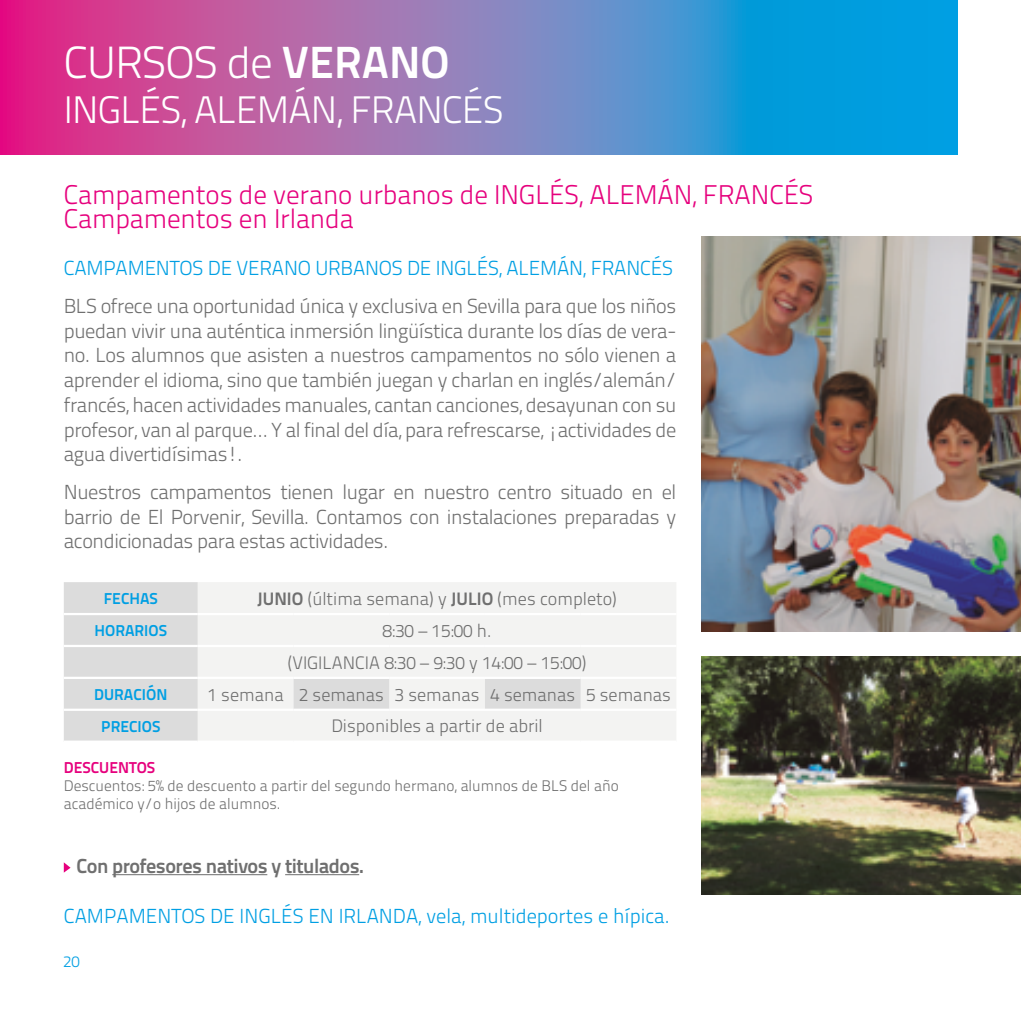
<style>
.page{position:relative;width:1021px;height:1021px;background:#fff}
.page>*{position:absolute;margin:0;border:0;box-sizing:border-box;transform-origin:0 0}
.t1{font:300 45px "Titillium Text 22 L";letter-spacing:-.02em;color:#fff}
.t2{font:300 38.25px "Titillium Text 22 L";letter-spacing:-.02em;color:#fff}
.t3{font:300 27px/24.8px "Titillium Text 22 L";letter-spacing:-.005em;color:#e6007d}
.t4{font:300 20.25px/24.8px "Titillium Text 22 L";letter-spacing:-.02em;color:#6f6f6f;text-align:justify}
.t5{font:300 20.25px "Titillium Text 22 L";color:#009fe3}
.t6{font:700 20.25px "Titillium Text 22 L";letter-spacing:-.025em;color:#6f6f6f}
.t7{font:300 18px/31.9px "Titillium Text 22 L";color:#6f6f6f;text-align:center}
.t8{font:700 15.75px "Titillium Text 22 L";color:#009fe3}
.t9{font:700 15.75px "Titillium Text 22 L";color:#e6007d}
.t10{font:300 15.75px "Titillium Text 22 L";color:#009fe3}
.t11{font:300 15.3px/18.4px "Titillium Text 22 L";color:#6f6f6f}
.s1{font-weight:700}
</style>
<div class="page">
<hr style="left:112px;top:874px;width:155px;height:1px;background:#6f6f6f">
<hr style="left:285px;top:874px;width:74px;height:1px;background:#6f6f6f">
<div style="left:64px;top:582px;width:134px;height:158px;background:#dcdcdc"></div>
<div style="left:198px;top:582px;width:478px;height:158px;background:#f3f3f2"></div>
<svg style="left:293px;top:679px;width:287px;height:29px"></svg>
<hr style="left:64px;top:613px;width:134px;height:2px;background:#fff">
<hr style="left:198px;top:613px;width:95px;height:2px;background:#fff">
<hr style="left:293px;top:613px;width:96px;height:2px;background:#fff">
<hr style="left:389px;top:613px;width:96px;height:2px;background:#fff">
<hr style="left:485px;top:613px;width:95px;height:2px;background:#fff">
<hr style="left:580px;top:613px;width:96px;height:2px;background:#fff">
<hr style="left:64px;top:645px;width:134px;height:2px;background:#fff">
<hr style="left:198px;top:645px;width:95px;height:2px;background:#fff">
<hr style="left:293px;top:645px;width:96px;height:2px;background:#fff">
<hr style="left:389px;top:645px;width:96px;height:2px;background:#fff">
<hr style="left:485px;top:645px;width:95px;height:2px;background:#fff">
<hr style="left:580px;top:645px;width:96px;height:2px;background:#fff">
<hr style="left:64px;top:676px;width:134px;height:3px;background:#fff">
<hr style="left:198px;top:676px;width:95px;height:3px;background:#fff">
<hr style="left:293px;top:676px;width:96px;height:3px;background:#fff">
<hr style="left:389px;top:676px;width:96px;height:3px;background:#fff">
<hr style="left:485px;top:676px;width:95px;height:3px;background:#fff">
<hr style="left:580px;top:676px;width:96px;height:3px;background:#fff">
<hr style="left:64px;top:708px;width:134px;height:3px;background:#fff">
<hr style="left:198px;top:708px;width:95px;height:3px;background:#fff">
<hr style="left:293px;top:708px;width:96px;height:3px;background:#fff">
<hr style="left:389px;top:708px;width:96px;height:3px;background:#fff">
<hr style="left:485px;top:708px;width:95px;height:3px;background:#fff">
<hr style="left:580px;top:708px;width:96px;height:3px;background:#fff">
<svg style="left:64px;top:862px;width:7px;height:10px"></svg>
<svg style="left:0;top:0;width:957px;height:154px;background:#7976b9"></svg>
<img style="left:701px;top:237px;width:319px;height:395px">
<img style="left:701px;top:656px;width:319px;height:238px">
<h1 class="t1" style="left:64px;top:29px;width:387px">CURSOS de <span class="s1">VERANO</span></h1>
<h2 class="t2" style="left:64px;top:82px;width:441px">INGLÉS, ALEMÁN, FRANCÉS</h2>
<h3 class="t3" style="left:64px;top:180px;width:751px">Campamentos de verano urbanos de INGLÉS, ALEMÁN, FRANCÉS<br>Campamentos en Irlanda</h3>
<p class="t5" style="left:64px;top:253px;width:610px">CAMPAMENTOS DE VERANO URBANOS DE INGLÉS, ALEMÁN, FRANCÉS</p>
<p class="t4" style="left:64px;top:292px;width:614px">BLS ofrece una oportunidad única y exclusiva en Sevilla para que los niños puedan vivir una auténtica inmersión lingüística durante los días de vera&shy;no. Los alumnos que asisten a nuestros campamentos no sólo vienen a aprender el idioma, sino que también juegan y charlan en inglés/alemán/ francés, hacen actividades manuales, cantan canciones, desayunan con su profesor, van al parque… Y al final del día, para refrescarse, ¡actividades de agua divertidísimas!.</p>
<p class="t4" style="left:64px;top:478px;width:614px">Nuestros campamentos tienen lugar en nuestro centro situado en el barrio de El Porvenir, Sevilla. Contamos con instalaciones preparadas y acondicionadas para estas actividades.</p>
<p class="t8" style="left:104px;top:586px;width:56px">FECHAS</p>
<p class="t7" style="left:257px;top:581px;width:361px"><span class="s1">JUNIO</span> (última semana) y <span class="s1">JULIO</span> (mes completo)</p>
<p class="t8" style="left:94px;top:618px;width:74px">HORARIOS</p>
<p class="t7" style="left:288px;top:613px;width:300px">8:30 – 15:00 h.<br>(VIGILANCIA 8:30 – 9:30 y 14:00 – 15:00)</p>
<p class="t8" style="left:94px;top:682px;width:75px">DURACIÓN</p>
<p class="t7" style="left:207px;top:677px;width:465px">1 semana 2 semanas 3 semanas 4 semanas 5 semanas</p>
<p class="t8" style="left:101px;top:714px;width:61px">PRECIOS</p>
<p class="t7" style="left:331px;top:709px;width:213px">Disponibles a partir de abril</p>
<p class="t9" style="left:64px;top:755px;width:93px">DESCUENTOS</p>
<p class="t11" style="left:64px;top:775px;width:556px">Descuentos: 5% de descuento a partir del segundo hermano, alumnos de BLS del año académico y/o hijos de alumnos.</p>
<p class="t6" style="left:77px;top:850px;width:289px">Con profesores nativos y titulados.</p>
<p class="t5" style="left:64px;top:900px;width:607px">CAMPAMENTOS DE INGLÉS EN IRLANDA, vela, multideportes e hípica.</p>
<p class="t10" style="left:63px;top:949px;width:18px">20</p>
</div>
